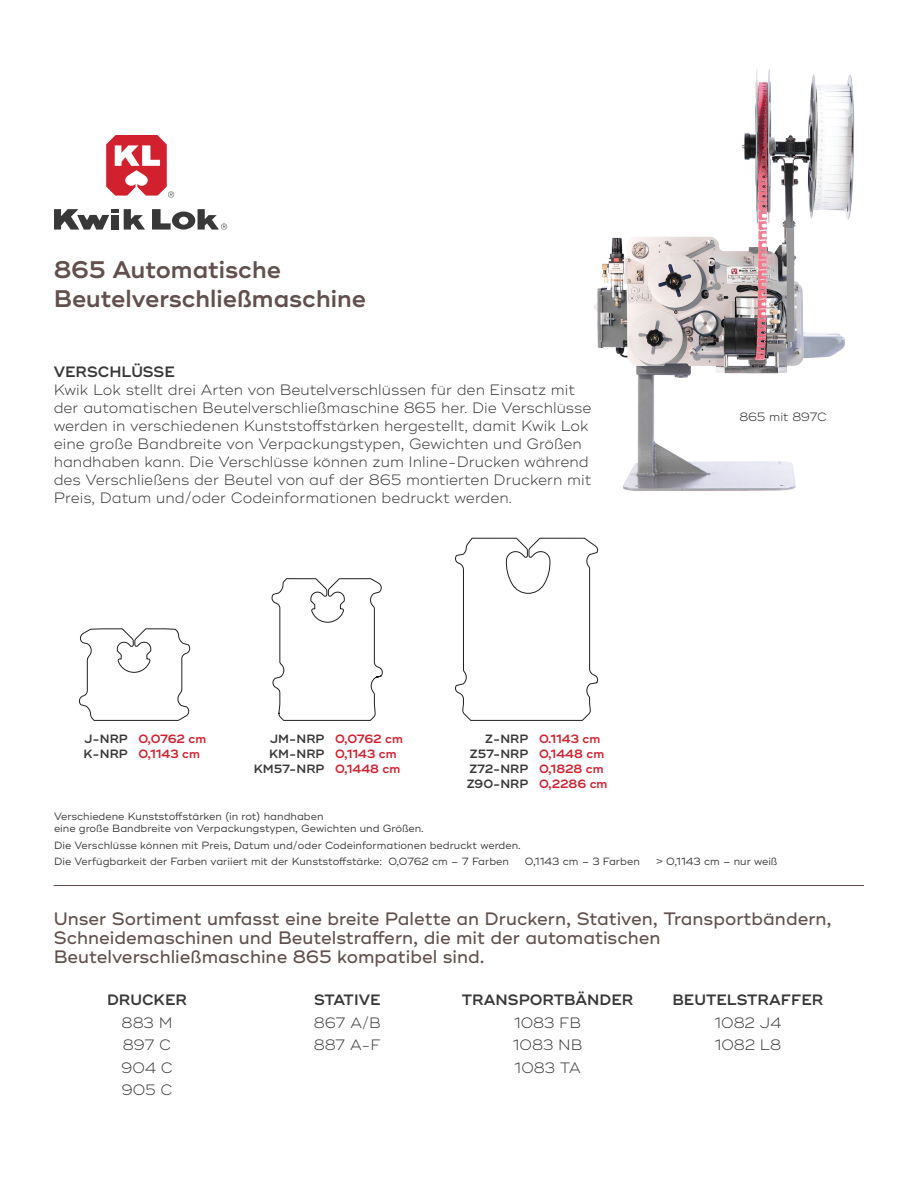
<style>
.page{position:relative;width:918px;height:1188px;background:#fff}
.page>*{position:absolute;margin:0;border:0;box-sizing:border-box;transform-origin:0 0}
.t1{font:600 24px/28.5px "Ridley Grotesk";color:#61504d}
.t2{font:500 18px/18.8px "Ridley Grotesk";color:#61504d}
.t3{font:300 15px/22.5px "Ridley Grotesk";color:#383839;text-align:center}
.t4{font:600 15px/22.5px "Ridley Grotesk";color:#383839;text-align:center}
.t5{font:600 12px "Ridley Grotesk";color:#d2202f}
.t6{font:600 12px "Ridley Grotesk";color:#383839}
.t7{font:300 12px "Ridley Grotesk";color:#231f20}
.t8{font:10.5px/12px "Ridley Grotesk";color:#383839}
.s1{font-weight:600}
.s2{color:#383839}
.s3{color:#d2202f}
.s4{font-weight:300}
</style>
<div class="page">
<hr style="left:54px;top:885px;width:810px;height:1px;background:#61504d">
<img style="left:594px;top:69px;width:261px;height:422px">
<svg style="left:54px;top:209px;width:91px;height:21px"></svg>
<svg style="left:152px;top:209px;width:75px;height:21px"></svg>
<svg style="left:106px;top:135px;width:68px;height:63px"></svg>
<svg style="left:79px;top:628px;width:111px;height:93px"></svg>
<svg style="left:271px;top:578px;width:112px;height:143px"></svg>
<svg style="left:455px;top:537px;width:143px;height:184px"></svg>
<p class="t1" style="left:54px;top:256px;width:314px">865 Automatische<br>Beutelverschließmaschine</p>
<p class="t3" style="left:54px;top:363px;width:539px;line-height:18px;text-align:left"><span class="s1">VERSCHLÜSSE<br></span>Kwik Lok stellt drei Arten von Beutelverschlüssen für den Einsatz mit der automatischen Beutelverschließmaschine 865 her. Die Verschlüsse werden in verschiedenen Kunststoffstärken hergestellt, damit Kwik Lok eine große Bandbreite von Verpackungstypen, Gewichten und Größen handhaben kann. Die Verschlüsse können zum Inline-Drucken während des Verschließens der Beutel von auf der 865 montierten Druckern mit Preis, Datum und/oder Codeinformationen bedruckt werden.</p>
<p class="t5" style="left:84px;top:732px;width:124px"><span class="s2">J-NRP</span> 0,0762 cm</p>
<p class="t5" style="left:83px;top:747px;width:118px"><span class="s2">K-NRP</span> 0,1143 cm</p>
<p class="t5" style="left:270px;top:732px;width:135px"><span class="s2">JM-NRP</span> 0,0762 cm</p>
<p class="t5" style="left:269px;top:747px;width:129px"><span class="s2">KM-NRP</span> 0,1143 cm</p>
<p class="t6" style="left:254px;top:762px;width:148px">KM57-NRP <span class="s3">0,1448 cm</span></p>
<p class="t5" style="left:485px;top:732px;width:117px"><span class="s2">Z-NRP</span> 0.1143 cm</p>
<p class="t5" style="left:470px;top:747px;width:136px"><span class="s2">Z57-NRP</span> 0,1448 cm</p>
<p class="t5" style="left:469px;top:762px;width:136px"><span class="s2">Z72-NRP</span> 0,1828 cm</p>
<p class="t5" style="left:467px;top:776px;width:142px"><span class="s2">Z90-NRP</span> 0,2286 cm</p>
<p class="t7" style="left:739px;top:410px;width:89px">865 mit 897C</p>
<p class="t8" style="left:54px;top:811px;width:371px">Verschiedene Kunststoffstärken (in rot) handhaben<br>eine große Bandbreite von Verpackungstypen, Gewichten und Größen.</p>
<p class="t8" style="left:54px;top:839px;width:468px">Die Verschlüsse können mit Preis, Datum und/oder Codeinformationen bedruckt werden.</p>
<p class="t8" style="left:54px;top:855px;width:456px">Die Verfügbarkeit der Farben variiert mit der Kunststoffstärke: 0,0762 cm – 7 Farben</p>
<p class="t8" style="left:525px;top:855px;width:116px">0,1143 cm – 3 Farben</p>
<p class="t8" style="left:656px;top:855px;width:123px">&gt; 0,1143 cm – nur weiß</p>
<p class="t2" style="left:54px;top:910px;width:780px">Unser Sortiment umfasst eine breite Palette an Druckern, Stativen, Transportbändern,<br>Schneidemaschinen und Beutelstraffern, die mit der automatischen<br>Beutelverschließmaschine 865 kompatibel sind.</p>
<p class="t3" style="left:107px;top:989px;width:82px"><span class="s1">DRUCKER<br></span>883 M<br>897 C<br>904 C<br>905 C</p>
<p class="t3" style="left:314px;top:989px;width:69px;text-align:justify"><span class="s1">STATIVE </span>867 A/B 887 A-F</p>
<p class="t3" style="left:462px;top:989px;width:173px"><span class="s1">TRANSPORTBÄNDER<br></span>1083 FB<br>1083 NB<br>1083 TA</p>
<p class="t4" style="left:672px;top:989px;width:152px">BEUTELSTRAFFER<br><span class="s4">1082 J4<br>1082 L8</span></p>
</div>
